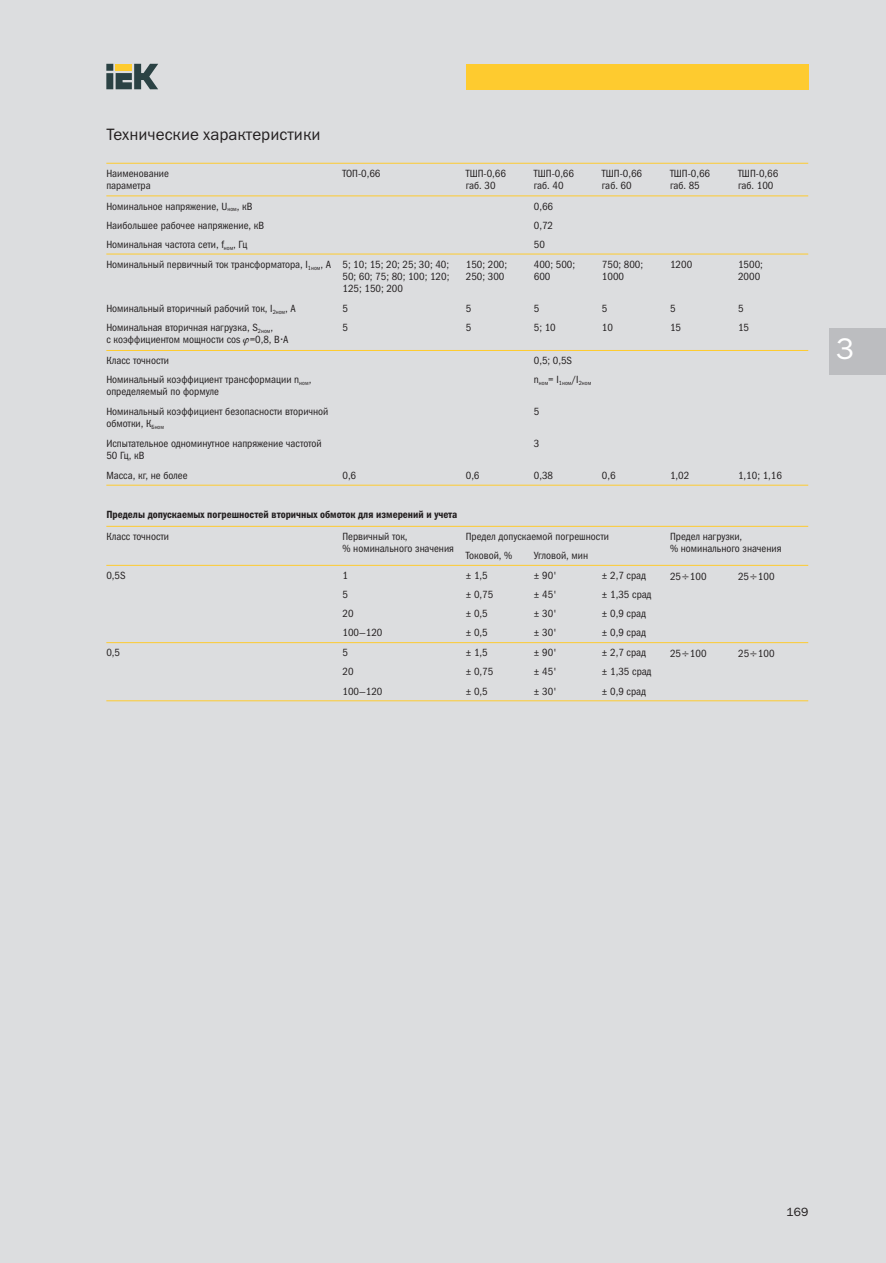
<style>
.page{position:relative;width:886px;height:1263px;background:#dcdddf}
.page>*{position:absolute;margin:0;border:0;box-sizing:border-box;transform-origin:0 0}
.t1{font:30px "Franklin Gothic Book C";color:#fff}
.t2{font:16.5px "Franklin Gothic Book C";color:#231f20}
.t3{font:12px "Franklin Gothic Book C";color:#231f20}
.t4{font:10.5px/12px "Franklin Gothic Book Cond C";color:#231f20}
.t5{font:10.5px "Franklin Gothic Demi Cond C";color:#231f20}
.t6{font:6px "Franklin Gothic Book Cond C";color:#231f20}
</style>
<div class="page">
<svg style="left:106px;top:64px;width:52px;height:25px"></svg>
<div style="left:466px;top:64px;width:342px;height:25px;background:#fecb2f"></div>
<div style="left:829px;top:328px;width:57px;height:47px;background:#bcbdc0"></div>
<hr style="left:106px;top:163px;width:702px;height:1px;background:#fecb2f">
<hr style="left:106px;top:195px;width:702px;height:1px;background:#fecb2f">
<hr style="left:106px;top:254px;width:702px;height:1px;background:#fecb2f">
<hr style="left:106px;top:350px;width:702px;height:1px;background:#fecb2f">
<hr style="left:106px;top:485px;width:702px;height:1px;background:#fecb2f">
<hr style="left:106px;top:526px;width:702px;height:1px;background:#fecb2f">
<hr style="left:106px;top:565px;width:702px;height:1px;background:#fecb2f">
<hr style="left:106px;top:642px;width:702px;height:1px;background:#fecb2f">
<hr style="left:106px;top:700px;width:702px;height:1px;background:#fecb2f">
<h2 class="t2" style="left:106px;top:128px;width:216px">Технические характеристики</h2>
<p class="t4" style="left:106px;top:168px;width:64px">Наименование параметра</p>
<p class="t4" style="left:342px;top:168px;width:40px">ТОП-0,66</p>
<p class="t4" style="left:466px;top:168px;width:42px">ТШП-0,66 габ. 30</p>
<p class="t4" style="left:534px;top:168px;width:42px">ТШП-0,66 габ. 40</p>
<p class="t4" style="left:602px;top:168px;width:42px">ТШП-0,66 габ. 60</p>
<p class="t4" style="left:670px;top:168px;width:42px">ТШП-0,66 габ. 85</p>
<p class="t4" style="left:738px;top:168px;width:42px">ТШП-0,66 габ. 100</p>
<p class="t4" style="left:106px;top:201px;width:148px">Номинальное напряжение, U<sub>ном</sub>, кВ</p>
<p class="t4" style="left:534px;top:201px;width:21px">0,66</p>
<p class="t4" style="left:106px;top:220px;width:159px">Наибольшее рабочее напряжение, кВ</p>
<p class="t4" style="left:534px;top:220px;width:21px">0,72</p>
<p class="t4" style="left:106px;top:239px;width:142px">Номинальная частота сети, f<sub>ном</sub>, Гц</p>
<p class="t4" style="left:534px;top:239px;width:13px">50</p>
<p class="t4" style="left:342px;top:259px;width:108px;text-align:justify;text-indent:-236px">Номинальный первичный ток трансформатора, I<sub>1ном</sub>, А 5; 10; 15; 20; 25; 30; 40; 50; 60; 75; 80; 100; 120; 125; 150; 200</p>
<p class="t4" style="left:466px;top:259px;width:43px">150; 200;<br>250; 300</p>
<p class="t4" style="left:534px;top:259px;width:43px">400; 500;<br>600</p>
<p class="t4" style="left:602px;top:259px;width:43px">750; 800;<br>1000</p>
<p class="t4" style="left:670px;top:259px;width:24px">1200</p>
<p class="t4" style="left:738px;top:259px;width:26px">1500;<br>2000</p>
<p class="t4" style="left:106px;top:304px;width:191px">Номинальный вторичный рабочий ток, I<sub>2ном</sub>, А</p>
<p class="t4" style="left:342px;top:304px;width:7px">5</p>
<p class="t4" style="left:466px;top:304px;width:7px">5</p>
<p class="t4" style="left:534px;top:304px;width:7px">5</p>
<p class="t4" style="left:602px;top:304px;width:7px">5</p>
<p class="t4" style="left:670px;top:304px;width:7px">5</p>
<p class="t4" style="left:738px;top:304px;width:7px">5</p>
<p class="t4" style="left:106px;top:323px;width:184px">Номинальная вторичная нагрузка, S<sub>2ном</sub>,<br>с коэффициентом мощности cos =0,8, B А</p>
<p class="t4" style="left:342px;top:323px;width:7px">5</p>
<p class="t4" style="left:466px;top:323px;width:7px">5</p>
<p class="t4" style="left:534px;top:323px;width:23px">5; 10</p>
<p class="t4" style="left:602px;top:323px;width:13px">10</p>
<p class="t4" style="left:670px;top:323px;width:13px">15</p>
<p class="t4" style="left:738px;top:323px;width:13px">15</p>
<p class="t4" style="left:106px;top:355px;width:64px">Класс точности</p>
<p class="t4" style="left:534px;top:355px;width:40px">0,5; 0,5S</p>
<p class="t4" style="left:106px;top:374px;width:206px">Номинальный коэффициент трансформации n<sub>ном</sub>, определяемый по формуле</p>
<p class="t6" style="left:534px;top:381px;width:59px"><sup>n</sup>ном<sup>=</sup> <sup>I</sup>1ном<sup>/I</sup>2ном</p>
<p class="t4" style="left:106px;top:406px;width:224px">Номинальный коэффициент безопасности вторичной обмотки, К<sub>Бном</sub></p>
<p class="t4" style="left:534px;top:406px;width:7px">5</p>
<p class="t4" style="left:106px;top:438px;width:217px">Испытательное одноминутное напряжение частотой<br>50 Гц, кВ</p>
<p class="t4" style="left:534px;top:438px;width:7px">3</p>
<p class="t4" style="left:106px;top:470px;width:83px">Масса, кг, не более</p>
<p class="t4" style="left:342px;top:470px;width:15px">0,6</p>
<p class="t4" style="left:466px;top:470px;width:15px">0,6</p>
<p class="t4" style="left:534px;top:470px;width:21px">0,38</p>
<p class="t4" style="left:602px;top:470px;width:15px">0,6</p>
<p class="t4" style="left:670px;top:470px;width:21px">1,02</p>
<p class="t4" style="left:738px;top:470px;width:45px">1,10; 1,16</p>
<p class="t5" style="left:106px;top:508px;width:352px">Пределы допускаемых погрешностей вторичных обмоток для измерений и учета</p>
<p class="t4" style="left:106px;top:531px;width:64px">Класс точности</p>
<p class="t4" style="left:342px;top:531px;width:113px">Первичный ток,<br>% номинального значения</p>
<p class="t4" style="left:466px;top:531px;width:145px">Предел допускаемой погрешности</p>
<p class="t4" style="left:670px;top:531px;width:113px">Предел нагрузки,<br>% номинального значения</p>
<p class="t4" style="left:466px;top:550px;width:48px">Токовой, %</p>
<p class="t4" style="left:534px;top:550px;width:56px">Угловой, мин</p>
<p class="t4" style="left:106px;top:570px;width:21px">0,5S</p>
<p class="t4" style="left:342px;top:570px;width:7px">1</p>
<p class="t4" style="left:466px;top:570px;width:23px">± 1,5</p>
<p class="t4" style="left:534px;top:570px;width:25px">± 90'</p>
<p class="t4" style="left:602px;top:570px;width:45px">± 2,7 срад</p>
<p class="t4" style="left:670px;top:571px;width:38px">25 100</p>
<p class="t4" style="left:738px;top:571px;width:38px">25 100</p>
<p class="t4" style="left:342px;top:589px;width:7px">5</p>
<p class="t4" style="left:466px;top:589px;width:29px">± 0,75</p>
<p class="t4" style="left:534px;top:589px;width:25px">± 45'</p>
<p class="t4" style="left:602px;top:589px;width:51px">± 1,35 срад</p>
<p class="t4" style="left:342px;top:608px;width:13px">20</p>
<p class="t4" style="left:466px;top:608px;width:23px">± 0,5</p>
<p class="t4" style="left:534px;top:608px;width:25px">± 30'</p>
<p class="t4" style="left:602px;top:608px;width:45px">± 0,9 срад</p>
<p class="t4" style="left:342px;top:628px;width:41px">100—120</p>
<p class="t4" style="left:466px;top:628px;width:23px">± 0,5</p>
<p class="t4" style="left:534px;top:628px;width:25px">± 30'</p>
<p class="t4" style="left:602px;top:628px;width:45px">± 0,9 срад</p>
<p class="t4" style="left:106px;top:647px;width:15px">0,5</p>
<p class="t4" style="left:342px;top:647px;width:7px">5</p>
<p class="t4" style="left:466px;top:647px;width:23px">± 1,5</p>
<p class="t4" style="left:534px;top:647px;width:25px">± 90'</p>
<p class="t4" style="left:602px;top:647px;width:45px">± 2,7 срад</p>
<p class="t4" style="left:670px;top:648px;width:38px">25 100</p>
<p class="t4" style="left:738px;top:648px;width:38px">25 100</p>
<p class="t4" style="left:342px;top:667px;width:13px">20</p>
<p class="t4" style="left:466px;top:667px;width:29px">± 0,75</p>
<p class="t4" style="left:534px;top:667px;width:25px">± 45'</p>
<p class="t4" style="left:602px;top:667px;width:51px">± 1,35 срад</p>
<p class="t4" style="left:342px;top:686px;width:41px">100—120</p>
<p class="t4" style="left:466px;top:686px;width:23px">± 0,5</p>
<p class="t4" style="left:534px;top:686px;width:25px">± 30'</p>
<p class="t4" style="left:602px;top:686px;width:45px">± 0,9 срад</p>
<h1 class="t1" style="left:836px;top:339px;width:19px">3</h1>
<p class="t3" style="left:786px;top:1208px;width:23px">169</p>
</div>
